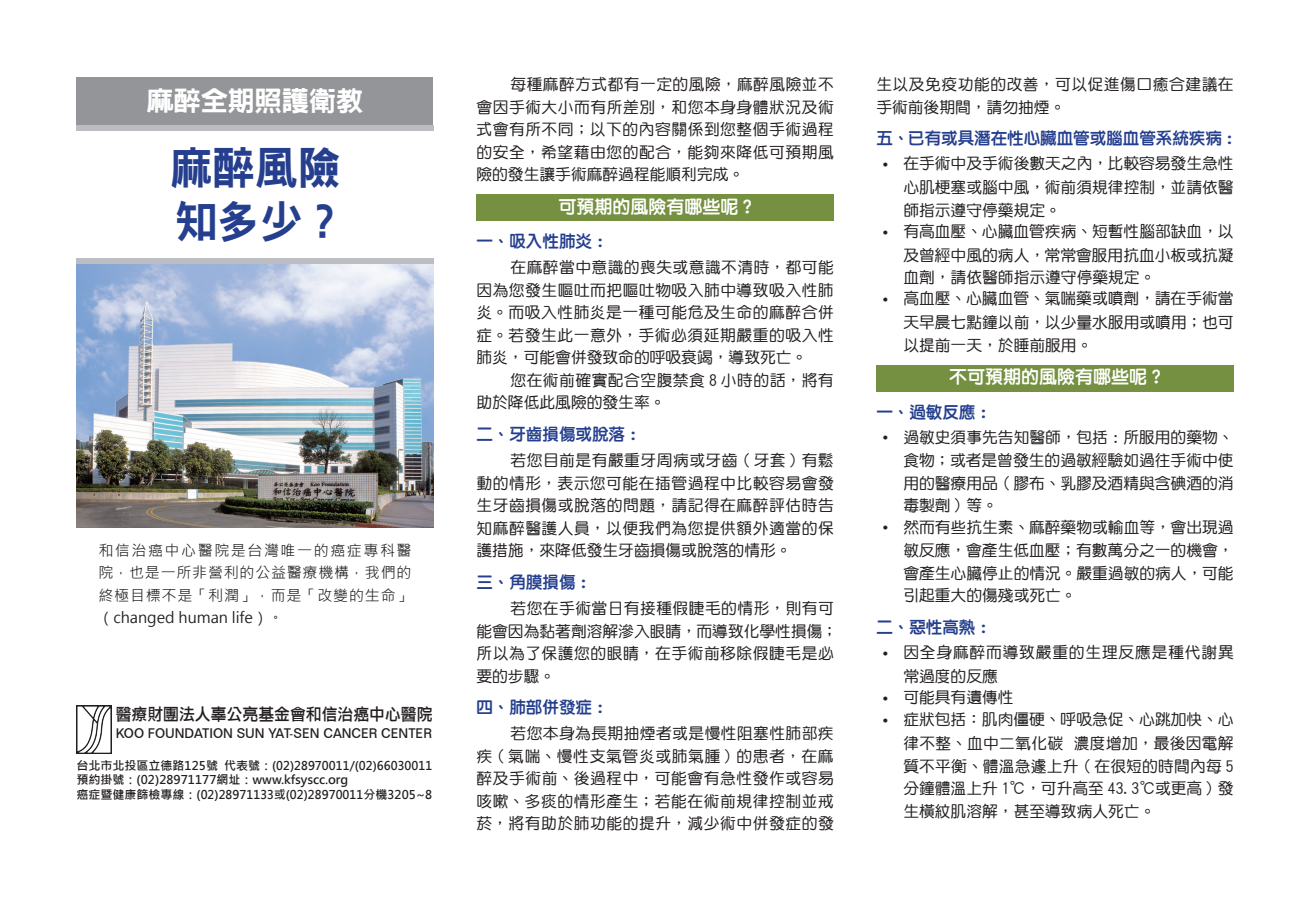
<style>
.page{position:relative;width:1289px;height:919px;background:#fff}
.page>*{position:absolute;margin:0;border:0;box-sizing:border-box;transform-origin:0 0}
.t1{font:45px/54px "DFN Hei W9 WIN BF";color:#253f8e;scale:.95 1}
.t2{font:27px "ID Hei Extra";color:#fff}
.t3{font:18px "DF Li Yuan W7 WIN BF";color:#fff}
.t4{font:16.5px "DF Li Yuan W7 WIN BF";color:#253f8e}
.t5{font:16.5px "DF Li Hei W5 WIN BF";color:#231f20;scale:.96 1}
.t6{font:15.75px/22.5px "DF Yuan W5 WIN BF";color:#231f20;text-align:justify}
.t7{font:15.75px/22.5px "DF Yuan W5 WIN BF";letter-spacing:.03em;color:#231f20}
.t8{font:15.75px/22.5px "DF Yuan W5 WIN BF";letter-spacing:.035em;color:#231f20}
.t9{font:15.75px/23.7px "DF Yuan W5 WIN BF";letter-spacing:.05em;color:#231f20}
.t10{font:15px/22.5px "Microsoft Jheng Hei";letter-spacing:.05em;color:#231f20;text-align:justify}
.t11{font:500 13.5px "Folio BT";color:#231f20;scale:.92 1}
.t12{font:700 12px/14.4px "Microsoft Jheng Hei";color:#231f20}
.s1{font-size:18px}
</style>
<div class="page">
<img style="left:77px;top:264px;width:356px;height:30px">
<img style="left:77px;top:294px;width:356px;height:233px">
<div style="left:476px;top:195px;width:357px;height:26px;background:#759040"></div>
<div style="left:876px;top:365px;width:357px;height:26px;background:#759040"></div>
<img style="left:77px;top:705px;width:34px;height:48px">
<div style="left:77px;top:125px;width:357px;height:6px;background:#bcbdc0"></div>
<div style="left:77px;top:258px;width:357px;height:6px;background:#bcbdc0"></div>
<div style="left:77px;top:77px;width:356px;height:47px;background:#939598"></div>
<h2 class="t2" style="left:147px;top:87px;width:217px">麻醉全期照護衛教</h2>
<h1 class="t1" style="left:170px;top:141px;width:182px">麻醉風險知多少 ?</h1>
<p class="t10" style="left:98px;top:539px;width:315px">和信治癌中心醫院是台灣唯一的癌症專科醫院，也是一所非營利的公益醫療機構，我們的終極目標不是「利潤」，而是「改變的生命」（changed human life）。</p>
<p class="t5" style="left:116px;top:706px;width:332px">醫療財團法人辜公亮基金會和信治癌中心醫院</p>
<p class="t11" style="left:116px;top:725px;width:345px">KOO FOUNDATION SUN YAT-SEN CANCER CENTER</p>
<p class="t12" style="left:77px;top:758px;width:369px">台北市北投區立德路125號 代表號：(02)28970011/(02)66030011預約掛號：(02)28971177網址：www.kfsyscc.org<br>癌症暨健康篩檢專線：(02)28971133或(02)28970011分機3205~8　</p>
<p class="t6" style="left:476px;top:73px;width:359px;text-indent:34px">每種麻醉方式都有一定的風險，麻醉風險並不會因手術大小而有所差別，和您本身身體狀況及術式會有所不同；以下的內容關係到您整個手術過程的安全，希望藉由您的配合，能夠來降低可預期風險的發生讓手術麻醉過程能順利完成。</p>
<p class="t3" style="left:558px;top:198px;width:195px">可預期的風險有哪些呢 ?</p>
<p class="t4" style="left:476px;top:233px;width:129px">一、吸入性肺炎 :</p>
<p class="t6" style="left:476px;top:256px;width:359px;text-indent:34px">在麻醉當中意識的喪失或意識不清時，都可能因為您發生嘔吐而把嘔吐物吸入肺中導致吸入性肺炎。而吸入性肺炎是一種可能危及生命的麻醉合併症。若發生此一意外，手術必須延期嚴重的吸入性肺炎，可能會併發致命的呼吸衰竭，導致死亡。</p>
<p class="t7" style="left:476px;top:369px;width:359px;text-indent:34px">您在術前確實配合空腹禁食 8 小時的話，將有助於降低此風險的發生率。</p>
<p class="t4" style="left:476px;top:426px;width:162px">二、牙齒損傷或脫落 :</p>
<p class="t6" style="left:476px;top:449px;width:359px;text-indent:34px">若您目前是有嚴重牙周病或牙齒 ( 牙套 ) 有鬆動的情形，表示您可能在插管過程中比較容易會發生牙齒損傷或脫落的問題，請記得在麻醉評估時告知麻醉醫護人員，以便我們為您提供額外適當的保護措施，來降低發生牙齒損傷或脫落的情形。</p>
<p class="t4" style="left:476px;top:573px;width:113px">三、角膜損傷 :</p>
<p class="t7" style="left:476px;top:597px;width:363px;text-indent:34px">若您在手術當日有接種假睫毛的情形，則有可能會因為黏著劑溶解滲入眼睛，而導致化學性損傷；所以為了保護您的眼睛，在手術前移除假睫毛是必要的步驟。</p>
<p class="t4" style="left:476px;top:699px;width:129px">四、肺部併發症 :</p>
<p class="t6" style="left:476px;top:722px;width:359px;text-indent:34px">若您本身為長期抽煙者或是慢性阻塞性肺部疾疾 ( 氣喘、慢性支氣管炎或肺氣腫 ) 的患者，在麻醉及手術前、後過程中，可能會有急性發作或容易咳嗽、多痰的情形產生；若能在術前規律控制並戒菸，將有助於肺功能的提升，減少術中併發症的發</p>
<p class="t8" style="left:876px;top:73px;width:359px">生以及免疫功能的改善，可以促進傷口癒合建議在手術前後期間，請勿抽煙。</p>
<p class="t4" style="left:876px;top:130px;width:359px">五、已有或具潛在性心臟血管或腦血管系統疾病 :</p>
<p class="t6" style="left:903px;top:152px;width:332px;line-height:23.1px;text-indent:-27px"><span class="s1">•</span> 在手術中及手術後數天之內，比較容易發生急性心肌梗塞或腦中風，術前須規律控制，並請依醫師指示遵守停藥規定。</p>
<p class="t6" style="left:903px;top:219px;width:332px;line-height:23.1px;text-indent:-27px"><span class="s1">•</span> 有高血壓、心臟血管疾病、短暫性腦部缺血，以及曾經中風的病人，常常會服用抗血小板或抗凝血劑，請依醫師指示遵守停藥規定。</p>
<p class="t6" style="left:903px;top:287px;width:332px;line-height:23.1px;text-indent:-27px"><span class="s1">•</span> 高血壓、心臟血管、氣喘藥或噴劑，請在手術當天早晨七點鐘以前，以少量水服用或噴用；也可以提前一天，於睡前服用。</p>
<p class="t3" style="left:949px;top:368px;width:213px">不可預期的風險有哪些呢 ?</p>
<p class="t4" style="left:876px;top:403px;width:113px">一、過敏反應 :</p>
<p class="t6" style="left:903px;top:425px;width:332px;line-height:23px;text-indent:-27px"><span class="s1">•</span> 過敏史須事先告知醫師，包括 : 所服用的藥物、食物；或者是曾發生的過敏經驗如過往手術中使用的醫療用品 ( 膠布、乳膠及酒精與含碘酒的消毒製劑 ) 等。</p>
<p class="t6" style="left:903px;top:515px;width:332px;line-height:23px;text-indent:-27px"><span class="s1">•</span> 然而有些抗生素、麻醉藥物或輸血等，會出現過敏反應，會產生低血壓；有數萬分之一的機會，會產生心臟停止的情況。嚴重過敏的病人，可能引起重大的傷殘或死亡。</p>
<p class="t4" style="left:876px;top:618px;width:113px">二、惡性高熱 :</p>
<p class="t9" style="left:903px;top:640px;width:332px;text-indent:-27px"><span class="s1">•</span> 因全身麻醉而導致嚴重的生理反應是種代謝異常過度的反應</p>
<p class="t6" style="left:876px;top:686px;width:139px"><span class="s1">•</span> 可能具有遺傳性</p>
<p class="t6" style="left:903px;top:708px;width:332px;text-indent:-27px"><span class="s1">•</span> 症狀包括：肌肉僵硬、呼吸急促、心跳加快、心律不整、血中二氧化碳 濃度增加，最後因電解質不平衡、體溫急遽上升 ( 在很短的時間內每 5分鐘體溫上升 1℃，可升高至 43.3℃或更高 ) 發生橫紋肌溶解，甚至導致病人死亡。</p>
</div>
